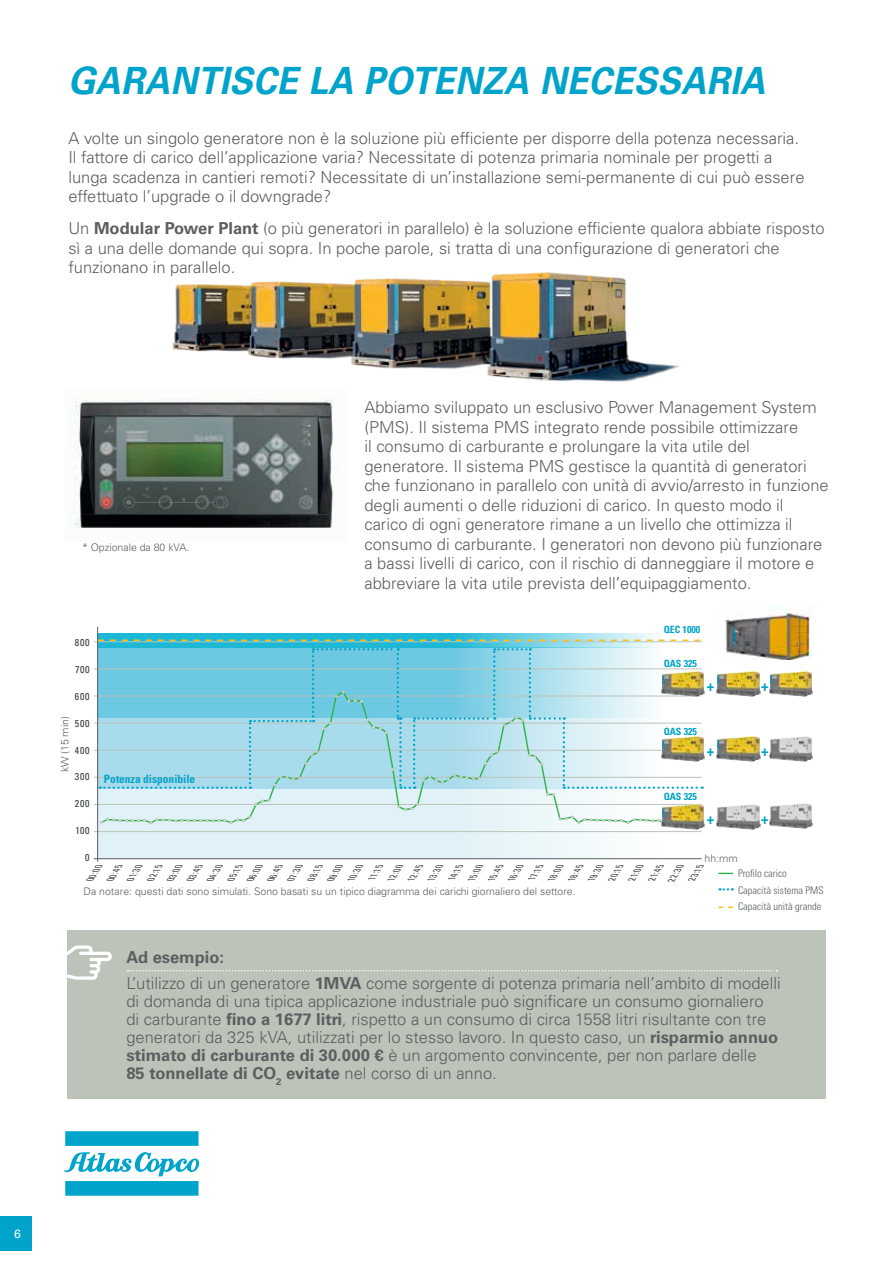
<style>
.page{position:relative;width:893px;height:1263px;background:#fff}
.page>*{position:absolute;margin:0;border:0;box-sizing:border-box;transform-origin:0 0}
.t1{font:italic 700 37.5px "Univers LT Std";letter-spacing:.01em;color:#00a4ca;scale:.93 1}
.t2{font:300 16.5px/19.5px "Univers LT Std";color:#5c5e60}
.t3{font:700 condensed 15px "Univers LT Std";color:#00a4ca}
.t4{font:12px "Univers LT Std";color:#fff}
.t5{font:700 condensed 11.4px "Univers LT Std";color:#00a4ca}
.t6{font:300 10.5px "Univers LT Std";color:#5c5e60}
.t7{font:10.5px/16.8px "Univers LTCYR 47 Light Cond";color:#5c5e60}
.t8{font:700 condensed 10.05px "Univers LT Std";color:#00a4ca}
.t9{font:condensed 10.05px "Univers LT Std";letter-spacing:.07em;color:#353b40}
.t10{font:italic condensed 8.55px "Univers LT Std";color:#353b40}
.s1{font-weight:700}
</style>
<div class="page">
<div style="left:0;top:1217px;width:32px;height:34px;background:#00a4ca"></div>
<img style="left:74px;top:398px;width:259px;height:130px">
<img style="left:143px;top:272px;width:537px;height:128px">
<svg style="left:65px;top:1131px;width:135px;height:65px"></svg>
<img style="left:725px;top:606px;width:89px;height:53px">
<div style="left:97px;top:788px;width:565px;height:71px;background:linear-gradient(to right,#d9eff5,#f2f9fb)"></div>
<svg style="left:98px;top:633px;width:564px;height:14px;background:#48c4dc"></svg>
<hr style="left:94px;top:831px;width:608px;height:1px;background:#bcc3b8">
<hr style="left:94px;top:804px;width:608px;height:1px;background:#bcc3b8">
<hr style="left:94px;top:777px;width:608px;height:1px;background:#bcc3b8">
<hr style="left:94px;top:750px;width:608px;height:1px;background:#bcc3b8">
<hr style="left:94px;top:723px;width:608px;height:1px;background:#bcc3b8">
<hr style="left:94px;top:696px;width:608px;height:1px;background:#bcc3b8">
<hr style="left:94px;top:669px;width:608px;height:1px;background:#bcc3b8">
<hr style="left:94px;top:641px;width:608px;height:1px;background:#bcc3b8">
<hr style="left:97px;top:627px;width:1px;height:235px;background:#5c5e60">
<hr style="left:94px;top:858px;width:608px;height:1px;background:#5c5e60">
<svg style="left:98px;top:639px;width:602px;height:2px"></svg>
<svg style="left:718px;top:873px;width:15px;height:1px"></svg>
<svg style="left:719px;top:888px;width:14px;height:2px"></svg>
<svg style="left:100px;top:648px;width:603px;height:177px;background:#aedeea"></svg>
<img style="left:770px;top:672px;width:43px;height:25px">
<img style="left:717px;top:672px;width:43px;height:25px">
<img style="left:662px;top:672px;width:43px;height:25px">
<img style="left:770px;top:736px;width:43px;height:25px">
<img style="left:717px;top:736px;width:43px;height:25px">
<img style="left:662px;top:736px;width:43px;height:25px">
<img style="left:770px;top:803px;width:43px;height:25px">
<img style="left:717px;top:804px;width:43px;height:25px">
<img style="left:662px;top:804px;width:43px;height:25px">
<div style="left:67px;top:930px;width:759px;height:168px;background:#bcc3b8"></div>
<svg style="left:67px;top:945px;width:45px;height:35px"></svg>
<svg style="left:128px;top:970px;width:649px;height:1px"></svg>
<h1 class="t1" style="left:68px;top:59px;width:751px">GARANTISCE LA POTENZA NECESSARIA</h1>
<p class="t2" style="left:68px;top:128px;width:738px">A volte un singolo generatore non è la soluzione più efficiente per disporre della potenza necessaria.<br>Il fattore di carico dell’applicazione varia? Necessitate di potenza primaria nominale per progetti a lunga scadenza in cantieri remoti? Necessitate di un’installazione semi-permanente di cui può essere effettuato l’upgrade o il downgrade?</p>
<p class="t2" style="left:68px;top:219px;width:758px">Un <span class="s1">Modular Power Plant</span> (o più generatori in parallelo) è la soluzione efficiente qualora abbiate risposto sì a una delle domande qui sopra. In poche parole, si tratta di una configurazione di generatori che funzionano in parallelo.</p>
<p class="t6" style="left:82px;top:541px;width:109px">* Opzionale da 80 kVA.</p>
<p class="t9" style="left:75px;top:636px;width:16px">800</p>
<p class="t9" style="left:75px;top:663px;width:16px">700</p>
<p class="t9" style="left:75px;top:690px;width:16px">600</p>
<p class="t9" style="left:75px;top:717px;width:16px">500</p>
<p class="t9" style="left:75px;top:743px;width:16px">400</p>
<p class="t9" style="left:75px;top:770px;width:16px">300</p>
<p class="t9" style="left:75px;top:797px;width:16px">200</p>
<p class="t9" style="left:75px;top:824px;width:16px">100</p>
<p class="t9" style="left:85px;top:851px;width:6px">0</p>
<p class="t6" style="left:58px;top:772px;width:58px;rotate:-90deg">kW (15 min)</p>
<p class="t5" style="left:104px;top:772px;width:93px">Potenza disponibile</p>
<p class="t2" style="left:364px;top:397px;width:466px">Abbiamo sviluppato un esclusivo Power Management System (PMS). Il sistema PMS integrato rende possibile ottimizzare<br>il consumo di carburante e prolungare la vita utile del generatore. Il sistema PMS gestisce la quantità di generatori che funzionano in parallelo con unità di avvio/arresto in funzione degli aumenti o delle riduzioni di carico. In questo modo il carico di ogni generatore rimane a un livello che ottimizza il consumo di carburante. I generatori non devono più funzionare a bassi livelli di carico, con il rischio di danneggiare il motore e abbreviare la vita utile prevista dell’equipaggiamento.</p>
<p class="t8" style="left:664px;top:623px;width:38px">QEC 1000</p>
<p class="t8" style="left:664px;top:657px;width:35px">QAS 325</p>
<p class="t3" style="left:707px;top:677px;width:9px">+</p>
<p class="t3" style="left:761px;top:677px;width:9px">+</p>
<p class="t8" style="left:664px;top:725px;width:35px">QAS 325</p>
<p class="t3" style="left:707px;top:741px;width:9px">+</p>
<p class="t3" style="left:761px;top:741px;width:9px">+</p>
<p class="t8" style="left:664px;top:790px;width:35px">QAS 325</p>
<p class="t3" style="left:707px;top:809px;width:9px">+</p>
<p class="t3" style="left:761px;top:809px;width:9px">+</p>
<p class="t6" style="left:705px;top:852px;width:35px">hh:mm</p>
<p class="t10" style="left:86px;top:877px;width:21px;rotate:-58deg">00:00</p>
<p class="t10" style="left:106px;top:877px;width:21px;rotate:-58deg">00:45</p>
<p class="t10" style="left:126px;top:876px;width:20px;rotate:-58deg">01:30</p>
<p class="t10" style="left:146px;top:876px;width:20px;rotate:-58deg">02:15</p>
<p class="t10" style="left:166px;top:877px;width:21px;rotate:-58deg">03:00</p>
<p class="t10" style="left:186px;top:877px;width:21px;rotate:-58deg">03:45</p>
<p class="t10" style="left:206px;top:877px;width:21px;rotate:-58deg">04:30</p>
<p class="t10" style="left:226px;top:876px;width:20px;rotate:-58deg">05:15</p>
<p class="t10" style="left:246px;top:877px;width:21px;rotate:-58deg">06:00</p>
<p class="t10" style="left:266px;top:877px;width:21px;rotate:-58deg">06:45</p>
<p class="t10" style="left:286px;top:877px;width:21px;rotate:-58deg">07:30</p>
<p class="t10" style="left:307px;top:876px;width:20px;rotate:-58deg">08:15</p>
<p class="t10" style="left:326px;top:877px;width:21px;rotate:-58deg">09:00</p>
<p class="t10" style="left:346px;top:877px;width:20px;rotate:-58deg">10:30</p>
<p class="t10" style="left:367px;top:875px;width:19px;rotate:-58deg">11:15</p>
<p class="t10" style="left:387px;top:876px;width:20px;rotate:-58deg">12:00</p>
<p class="t10" style="left:407px;top:876px;width:20px;rotate:-58deg">12:45</p>
<p class="t10" style="left:427px;top:877px;width:20px;rotate:-58deg">13:30</p>
<p class="t10" style="left:447px;top:876px;width:19px;rotate:-58deg">14:15</p>
<p class="t10" style="left:467px;top:876px;width:20px;rotate:-58deg">15:00</p>
<p class="t10" style="left:487px;top:876px;width:20px;rotate:-58deg">15:45</p>
<p class="t10" style="left:507px;top:876px;width:20px;rotate:-58deg">16:30</p>
<p class="t10" style="left:527px;top:876px;width:19px;rotate:-58deg">17:15</p>
<p class="t10" style="left:547px;top:876px;width:20px;rotate:-58deg">18:00</p>
<p class="t10" style="left:567px;top:876px;width:20px;rotate:-58deg">18:45</p>
<p class="t10" style="left:587px;top:877px;width:20px;rotate:-58deg">19:30</p>
<p class="t10" style="left:607px;top:876px;width:20px;rotate:-58deg">20:15</p>
<p class="t10" style="left:627px;top:876px;width:20px;rotate:-58deg">21:00</p>
<p class="t10" style="left:647px;top:876px;width:20px;rotate:-58deg">21:45</p>
<p class="t10" style="left:667px;top:877px;width:21px;rotate:-58deg">22:30</p>
<p class="t10" style="left:687px;top:876px;width:20px;rotate:-58deg">23:15</p>
<p class="t7" style="left:738px;top:864px;width:87px">Profilo carico<br>Capacità sistema PMS<br>Capacità unità grande</p>
<p class="t6" style="left:84px;top:885px;width:494px">Da notare: questi dati sono simulati. Sono basati su un tipico diagramma dei carichi giornaliero del settore.</p>
<p class="t2" style="left:126px;top:943px;width:656px;line-height:26.4px"><span class="s1">Ad esempio:<br></span>L’utilizzo di un generatore <span class="s1">1MVA</span> come sorgente di potenza primaria nell’ambito di modelli</p>
<p class="t2" style="left:126px;top:992px;width:653px;line-height:18px">di domanda di una tipica applicazione industriale può significare un consumo giornaliero di carburante <span class="s1">fino a 1677 litri</span>, rispetto a un consumo di circa 1558 litri risultante con tre generatori da 325 kVA, utilizzati per lo stesso lavoro. In questo caso, un <span class="s1">risparmio annuo stimato di carburante di 30.000 €</span> è un argomento convincente, per non parlare delle <span class="s1">85 tonnellate di CO</span><sub>2</sub> <span class="s1">evitate</span> nel corso di un anno.</p>
<p class="t4" style="left:14px;top:1227px;width:8px">6</p>
</div>
